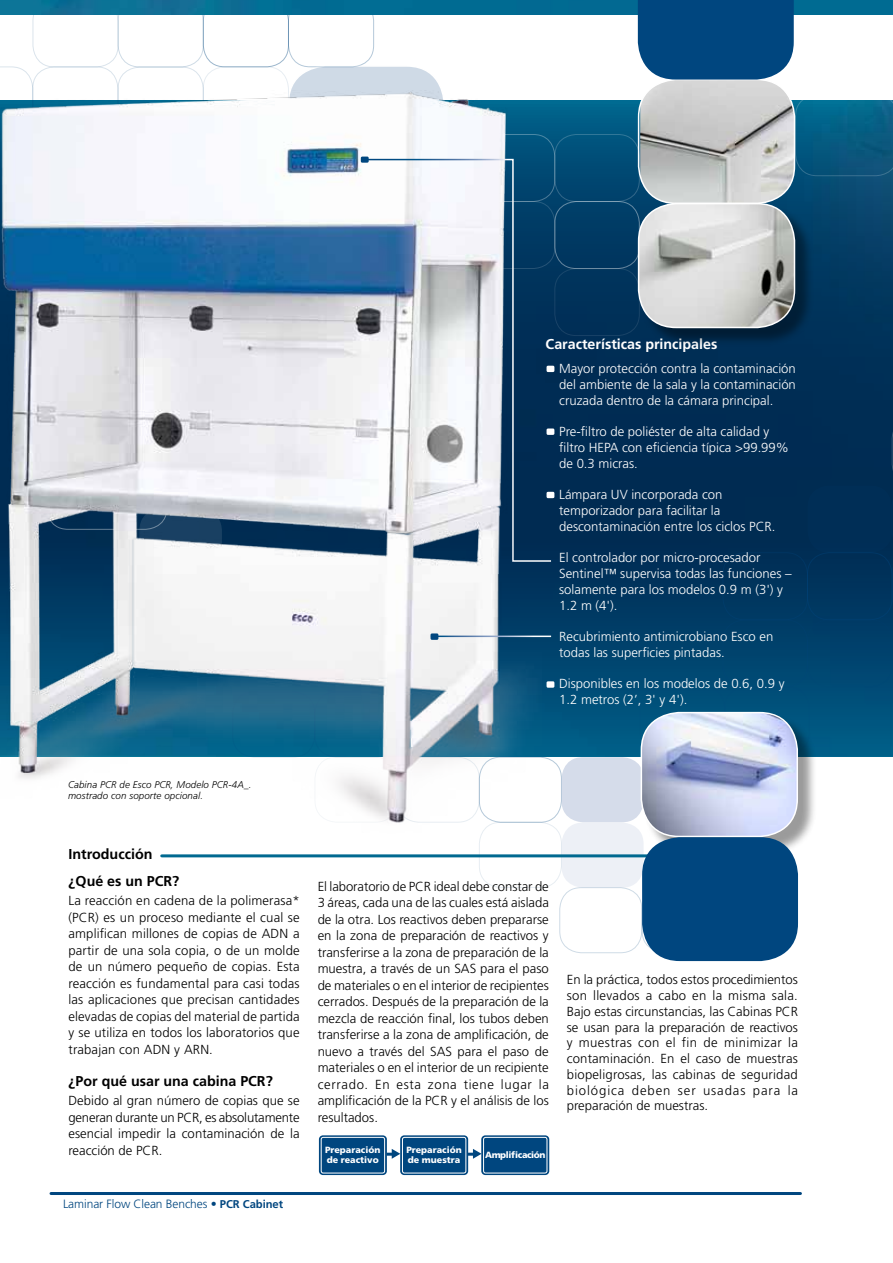
<style>
.page{position:relative;width:893px;height:1263px;background:#fff}
.page>*{position:absolute;margin:0;border:0;box-sizing:border-box;transform-origin:0 0}
.t1{font:700 14.4px "Frutiger LT Std";color:#000}
.t2{font:700 14.25px "Frutiger LT Std";color:#000}
.t3{font:700 14.25px "Frutiger LT Std";color:#fff}
.t4{font:300 13.2px/16.5px "Frutiger LT Std";letter-spacing:.005em;color:#000;text-align:justify}
.t5{font:300 13.2px/15.8px "Frutiger LT Std";color:#fff}
.t6{font:300 12px "Frutiger LT Std";letter-spacing:-.005em;color:#00467f}
.t7{font:italic 300 9.75px/11.6px "Frutiger LT Std";letter-spacing:.01em;color:#000}
.t8{font:900 9px/9.8px "Frutiger LT Std";color:#fff}
.t9{font:900 9px "Frutiger LT Std";letter-spacing:-.04em;color:#fff}
.s1{font-weight:700;font-size:11.25px}
</style>
<div class="page">
<hr style="left:51px;top:1192px;width:749px;height:3px;background:#00467f">
<svg style="left:542px;top:100px;width:351px;height:657px;background:#003961"></svg>
<svg style="left:892px;top:418px;width:1px;height:202px"></svg>
<div style="left:807px;top:619px;width:85px;height:68px;border:1px solid #00467f;border-radius:22px"></div>
<div style="left:724px;top:687px;width:86px;height:67px;border:1px solid #00467f;border-radius:22px"></div>
<div style="left:640px;top:686px;width:85px;height:68px;border:1px solid #00467f;border-radius:22px"></div>
<div style="left:807px;top:552px;width:85px;height:68px;border:1px solid #00467f;border-radius:22px"></div>
<div style="left:723px;top:552px;width:85px;height:68px;border:1px solid #00467f;border-radius:22px"></div>
<div style="left:723px;top:620px;width:85px;height:67px;border:1px solid #00467f;border-radius:22px"></div>
<div style="left:808px;top:486px;width:84px;height:67px;background:#002e56;border-radius:22px"></div>
<svg style="left:32px;top:15px;width:342px;height:49px"></svg>
<div style="left:479px;top:822px;width:83px;height:66px;border:1px solid #00467f;border-radius:22px"></div>
<div style="left:559px;top:887px;width:83px;height:66px;border:1px solid #00467f;border-radius:22px"></div>
<div style="left:561px;top:757px;width:83px;height:65px;background:#d5dcea;border-radius:22px"></div>
<div style="left:561px;top:822px;width:83px;height:66px;background:#edf0f6;border-radius:22px"></div>
<div style="left:547px;top:492px;width:7px;height:6px;background:#fff;border-radius:2px"></div>
<div style="left:547px;top:681px;width:7px;height:7px;background:#fff;border-radius:2px"></div>
<img style="left:639px;top:82px;width:155px;height:245px">
<div style="left:638px;top:79px;width:157px;height:125px;border:2px solid #fff;border-radius:38px"></div>
<img style="left:0;top:0;width:893px;height:15px">
<svg style="left:795px;top:100px;width:98px;height:76px;background:#075d83"></svg>
<div style="left:554px;top:134px;width:86px;height:68px;border:1px solid #fff;border-radius:22px"></div>
<div style="left:554px;top:201px;width:86px;height:68px;border:1px solid #fff;border-radius:22px"></div>
<div style="left:554px;top:268px;width:86px;height:68px;border:1px solid #fff;border-radius:22px"></div>
<img style="left:0;top:64px;width:542px;height:775px">
<svg style="left:366px;top:158px;width:187px;height:404px"></svg>
<div style="left:361px;top:157px;width:8px;height:6px;background:#00467f"></div>
<hr style="left:431px;top:636px;width:120px;height:1px;background:#fff">
<div style="left:431px;top:633px;width:7px;height:7px;background:#00467f;border-radius:2px"></div>
<div style="left:640px;top:205px;width:174px;height:142px;background:#000;opacity:.4"></div>
<div style="left:638px;top:203px;width:157px;height:125px;border:2px solid #fff;border-radius:38px"></div>
<div style="left:638px;top:0;width:156px;height:80px;background:#00467f"></div>
<svg style="left:387px;top:1149px;width:13px;height:10px"></svg>
<div style="left:400px;top:1135px;width:68px;height:40px;background:#00467f;border-radius:4px"></div>
<div style="left:402px;top:1137px;width:64px;height:36px;border:1px solid #fff;border-radius:2px"></div>
<div style="left:319px;top:1135px;width:68px;height:40px;background:#00467f;border-radius:4px"></div>
<div style="left:321px;top:1137px;width:64px;height:36px;border:1px solid #fff;border-radius:2px"></div>
<div style="left:481px;top:1135px;width:68px;height:40px;background:#00467f;border-radius:4px"></div>
<div style="left:483px;top:1137px;width:64px;height:36px;border:1px solid #fff;border-radius:2px"></div>
<svg style="left:468px;top:1149px;width:14px;height:10px"></svg>
<hr style="left:162px;top:854px;width:487px;height:3px;background:#006990">
<div style="left:643px;top:714px;width:174px;height:142px;background:#000;opacity:.4"></div>
<img style="left:641px;top:713px;width:156px;height:123px">
<div style="left:641px;top:712px;width:157px;height:125px;border:2px solid #fff;border-radius:38px"></div>
<div style="left:642px;top:837px;width:156px;height:124px;background:#00467f;border-radius:38px"></div>
<p class="t3" style="left:546px;top:335px;width:173px">Características principales</p>
<p class="t5" style="left:559px;top:361px;width:238px;text-align:justify">Mayor protección contra la contaminación del ambiente de la sala y la contaminación cruzada dentro de la cámara principal.</p>
<p class="t5" style="left:559px;top:424px;width:231px">Pre-filtro de poliéster de alta calidad y filtro HEPA con eficiencia típica &gt;99.99% de 0.3 micras.</p>
<p class="t5" style="left:559px;top:487px;width:218px">Lámpara UV incorporada con temporizador para facilitar la descontaminación entre los ciclos PCR.</p>
<p class="t5" style="left:559px;top:550px;width:234px">El controlador por micro-procesador<br>Sentinel™ supervisa todas las funciones – solamente para los modelos 0.9 m (3') y<br>1.2 m (4').</p>
<p class="t5" style="left:559px;top:629px;width:216px">Recubrimiento antimicrobiano Esco en todas las superficies pintadas.</p>
<p class="t5" style="left:559px;top:676px;width:227px">Disponibles en los modelos de 0.6, 0.9 y<br>1.2 metros (2’, 3' y 4').</p>
<p class="t7" style="left:68px;top:779px;width:185px">Cabina PCR de Esco PCR, Modelo PCR-4A_. mostrado con soporte opcional.</p>
<p class="t1" style="left:69px;top:845px;width:86px">Introducción</p>
<p class="t2" style="left:69px;top:873px;width:112px">¿Qué es un PCR?</p>
<p class="t4" style="left:69px;top:892px;width:233px">La reacción en cadena de la polimerasa* (PCR) es un proceso mediante el cual se amplifican millones de copias de ADN a partir de una sola copia, o de un molde de un número pequeño de copias. Esta reacción es fundamental para casi todas las aplicaciones que precisan cantidades elevadas de copias del material de partida y se utiliza en todos los laboratorios que trabajan con ADN y ARN.</p>
<p class="t2" style="left:69px;top:1073px;width:206px">¿Por qué usar una cabina PCR?</p>
<p class="t4" style="left:69px;top:1092px;width:233px">Debido al gran número de copias que se generan durante un PCR, es absolutamente esencial impedir la contaminación de la reacción de PCR.</p>
<p class="t6" style="left:63px;top:1197px;width:222px">Laminar Flow Clean Benches • <span class="s1">PCR Cabinet</span></p>
<p class="t4" style="left:318px;top:878px;width:233px">El laboratorio de PCR ideal debe constar de 3 áreas, cada una de las cuales está aislada de la otra. Los reactivos deben prepararse en la zona de preparación de reactivos y transferirse a la zona de preparación de la muestra, a través de un SAS para el paso de materiales o en el interior de recipientes cerrados. Después de la preparación de la mezcla de reacción final, los tubos deben transferirse a la zona de amplificación, de nuevo a través del SAS para el paso de materiales o en el interior de un recipiente cerrado. En esta zona tiene lugar la amplificación de la PCR y el análisis de los resultados.</p>
<p class="t8" style="left:325px;top:1145px;width:57px">Preparación de reactivo</p>
<p class="t8" style="left:406px;top:1145px;width:57px">Preparación de muestra</p>
<p class="t9" style="left:485px;top:1149px;width:62px">Amplificación</p>
<p class="t4" style="left:567px;top:972px;width:233px;line-height:15.8px">En la práctica, todos estos procedimientos son llevados a cabo en la misma sala.<br>Bajo estas circunstancias, las Cabinas PCR se usan para la preparación de reactivos y muestras con el fin de minimizar la contaminación. En el caso de muestras biopeligrosas, las cabinas de seguridad biológica deben ser usadas para la preparación de muestras.</p>
</div>
